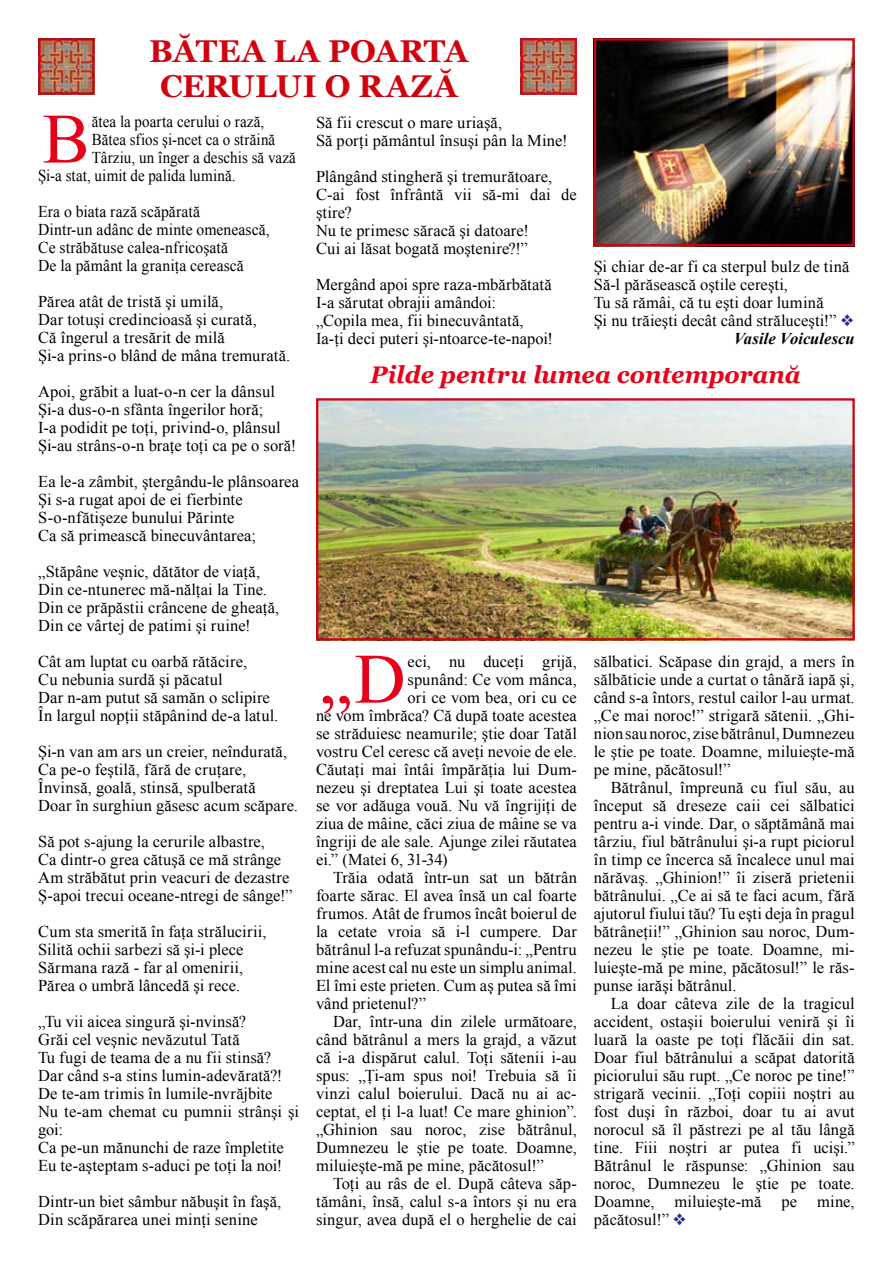
<style>
.page{position:relative;width:893px;height:1263px;background:#fff}
.page>*{position:absolute;margin:0;border:0;box-sizing:border-box;transform-origin:0 0}
.t1{font:70.8px "Times New Roman";color:#e60019}
.t2{font:700 31.5px/34.5px "Georgia";color:#d1010e;text-align:center}
.t3{font:italic 700 24px "Georgia";color:#e60019}
.t4{font:16.5px/18px "Times New Roman";letter-spacing:.005em;color:#000}
.t5{font:16.5px "Times New Roman";letter-spacing:.005em;color:#000;scale:.91 1}
.t6{font:16.5px/18px "Times New Roman";letter-spacing:.005em;color:#000;scale:.95 1}
.t7{font:italic 700 16.5px "Times New Roman";letter-spacing:.005em;color:#000}
.s1{color:#242f8d}
</style>
<div class="page">
<img style="left:597px;top:41px;width:255px;height:202px">
<div style="left:594px;top:38px;width:261px;height:208px;border:2px solid #d1010e"></div>
<img style="left:41px;top:41px;width:51px;height:51px">
<div style="left:38px;top:38px;width:57px;height:57px;border:2px solid #d1010e"></div>
<img style="left:524px;top:41px;width:50px;height:51px">
<div style="left:521px;top:38px;width:56px;height:57px;border:2px solid #e60019"></div>
<img style="left:319px;top:401px;width:533px;height:236px">
<div style="left:316px;top:398px;width:539px;height:242px;border:2px solid #d1010e"></div>
<h2 class="t2" style="left:149px;top:34px;width:321px">BĂTEA LA POARTA<br>CERULUI O RAZĂ</h2>
<h1 class="t1" style="left:43px;top:91px;width:49px">B</h1>
<p class="t5" style="left:92px;top:110px;width:191px">ătea la poarta cerului o rază,</p>
<p class="t5" style="left:92px;top:128px;width:203px">Bătea sfios şi-ncet ca o străină</p>
<p class="t5" style="left:92px;top:146px;width:226px">Târziu, un înger a deschis să vază</p>
<p class="t5" style="left:38px;top:164px;width:218px">Şi-a stat, uimit de palida lumină.</p>
<p class="t6" style="left:38px;top:202px;width:245px">Era o biata rază scăpărată<br>Dintr-un adânc de minte omenească,<br>Ce străbătuse calea-nfricoşată<br>De la pământ la graniţa cerească</p>
<p class="t4" style="left:38px;top:292px;width:253px">Părea atât de tristă şi umilă,<br>Dar totuşi credincioasă şi curată,<br>Că îngerul a tresărit de milă<br>Şi-a prins-o blând de mâna tremurată.</p>
<p class="t4" style="left:38px;top:382px;width:260px">Apoi, grăbit a luat-o-n cer la dânsul Şi-a dus-o-n sfânta îngerilor horă;<br>I-a podidit pe toţi, privind-o, plânsul Şi-au strâns-o-n braţe toţi ca pe o soră!</p>
<p class="t4" style="left:38px;top:472px;width:262px">Ea le-a zâmbit, ştergându-le plânsoarea Şi s-a rugat apoi de ei fierbinte S-o-nfătişeze bunului Părinte<br>Ca să primească binecuvântarea;</p>
<p class="t4" style="left:38px;top:562px;width:243px">„Stăpâne veşnic, dătător de viaţă, Din ce-ntunerec mă-nălţai la Tine.<br>Din ce prăpăstii crâncene de gheaţă, Din ce vârtej de patimi şi ruine!</p>
<p class="t4" style="left:38px;top:652px;width:242px">Cât am luptat cu oarbă rătăcire,<br>Cu nebunia surdă şi păcatul<br>Dar n-am putut să samăn o sclipire<br>În largul nopţii stăpânind de-a latul.</p>
<p class="t4" style="left:38px;top:742px;width:261px">Şi-n van am ars un creier, neîndurată, Ca pe-o feştilă, fără de cruţare, Învinsă, goală, stinsă, spulberată<br>Doar în surghiun găsesc acum scăpare.</p>
<p class="t4" style="left:38px;top:832px;width:256px">Să pot s-ajung la cerurile albastre,<br>Ca dintr-o grea cătuşă ce mă strânge Am străbătut prin veacuri de dezastre Ş-apoi trecui oceane-ntregi de sânge!”</p>
<p class="t4" style="left:38px;top:922px;width:230px">Cum sta smerită în faţa strălucirii,<br>Silită ochii sarbezi să şi-i plece<br>Sărmana rază - far al omenirii,<br>Părea o umbră lâncedă şi rece.</p>
<p class="t4" style="left:38px;top:1012px;width:262px">„Tu vii aicea singură şi-nvinsă?<br>Grăi cel veşnic nevăzutul Tată<br>Tu fugi de teama de a nu fii stinsă?<br>Dar când s-a stins lumin-adevărată?!<br>De te-am trimis în lumile-nvrăjbite<br>Nu te-am chemat cu pumnii strânşi şi goi:<br>Ca pe-un mănunchi de raze împletite<br>Eu te-aşteptam s-aduci pe toţi la noi!</p>
<p class="t4" style="left:38px;top:1192px;width:245px">Dintr-un biet sâmbur năbuşit în faşă,<br>Din scăpărarea unei minţi senine</p>
<p class="t4" style="left:316px;top:114px;width:253px">Să fii crescut o mare uriaşă,<br>Să porţi pământul însuşi pân la Mine!</p>
<p class="t4" style="left:316px;top:168px;width:262px">Plângând stingheră şi tremurătoare,<br>C-ai fost înfrântă vii să-mi dai de ştire?<br>Nu te primesc săracă şi datoare!<br>Cui ai lăsat bogată moştenire?!”</p>
<p class="t4" style="left:316px;top:276px;width:239px">Mergând apoi spre raza-mbărbătată I-a sărutat obrajii amândoi:<br>„Copila mea, fii binecuvântată, Ia-ţi deci puteri şi-ntoarce-te-napoi!</p>
<p class="t4" style="left:594px;top:258px;width:257px">Şi chiar de-ar fi ca sterpul bulz de tină</p>
<p class="t4" style="left:594px;top:276px;width:196px">Să-l părăsească oştile cereşti,</p>
<p class="t4" style="left:594px;top:294px;width:231px">Tu să rămâi, că tu eşti doar lumină</p>
<p class="t4" style="left:594px;top:312px;width:261px">Şi nu trăieşti decât când străluceşti!” <span class="s1">❖</span></p>
<p class="t7" style="left:734px;top:327px;width:122px">Vasile Voiculescu</p>
<h3 class="t3" style="left:370px;top:361px;width:432px">Pilde pentru lumea contemporană</h3>
<h1 class="t1" style="left:320px;top:631px;width:87px">„D</h1>
<p class="t4" style="left:408px;top:652px;width:171px">eci, nu duceţi grijă,</p>
<p class="t4" style="left:408px;top:670px;width:171px">spunând: Ce vom mânca,</p>
<p class="t4" style="left:408px;top:688px;width:171px">ori ce vom bea, ori cu ce</p>
<p class="t4" style="left:316px;top:706px;width:262px">ne vom îmbrăca? Că după toate acestea</p>
<p class="t4" style="left:316px;top:724px;width:262px">se străduiesc neamurile; ştie doar Tatăl</p>
<p class="t4" style="left:316px;top:742px;width:262px">vostru Cel ceresc că aveţi nevoie de ele.</p>
<p class="t4" style="left:316px;top:760px;width:262px">Căutaţi mai întâi împărăţia lui Dum-</p>
<p class="t4" style="left:316px;top:778px;width:262px">nezeu şi dreptatea Lui şi toate acestea</p>
<p class="t4" style="left:316px;top:796px;width:262px">se vor adăuga vouă. Nu vă îngrijiţi de</p>
<p class="t4" style="left:316px;top:814px;width:262px">ziua de mâine, căci ziua de mâine se va</p>
<p class="t4" style="left:316px;top:832px;width:262px">îngriji de ale sale. Ajunge zilei răutatea</p>
<p class="t4" style="left:316px;top:850px;width:133px">ei.” (Matei 6, 31-34)</p>
<p class="t4" style="left:333px;top:868px;width:245px">Trăia odată într-un sat un bătrân</p>
<p class="t4" style="left:316px;top:886px;width:262px">foarte sărac. El avea însă un cal foarte</p>
<p class="t4" style="left:316px;top:904px;width:262px">frumos. Atât de frumos încât boierul de</p>
<p class="t4" style="left:316px;top:922px;width:262px">la cetate vroia să i-l cumpere. Dar</p>
<p class="t4" style="left:316px;top:940px;width:262px">bătrânul l-a refuzat spunându-i: „Pentru</p>
<p class="t4" style="left:316px;top:958px;width:262px">mine acest cal nu este un simplu animal.</p>
<p class="t4" style="left:316px;top:976px;width:262px">El îmi este prieten. Cum aş putea să îmi</p>
<p class="t4" style="left:316px;top:994px;width:111px">vând prietenul?”</p>
<p class="t4" style="left:333px;top:1012px;width:245px">Dar, într-una din zilele următoare,</p>
<p class="t4" style="left:316px;top:1030px;width:262px">când bătrânul a mers la grajd, a văzut</p>
<p class="t4" style="left:316px;top:1048px;width:262px">că i-a dispărut calul. Toţi sătenii i-au</p>
<p class="t4" style="left:316px;top:1066px;width:262px">spus: „Ţi-am spus noi! Trebuia să îi</p>
<p class="t4" style="left:316px;top:1084px;width:262px">vinzi calul boierului. Dacă nu ai ac-</p>
<p class="t4" style="left:316px;top:1102px;width:262px">ceptat, el ţi l-a luat! Ce mare ghinion”.</p>
<p class="t4" style="left:316px;top:1120px;width:262px">„Ghinion sau noroc, zise bătrânul,</p>
<p class="t4" style="left:316px;top:1138px;width:262px">Dumnezeu le ştie pe toate. Doamne,</p>
<p class="t4" style="left:316px;top:1156px;width:229px">miluieşte-mă pe mine, păcătosul!”</p>
<p class="t4" style="left:333px;top:1174px;width:245px">Toţi au râs de el. După câteva săp-</p>
<p class="t4" style="left:316px;top:1192px;width:262px">tămâni, însă, calul s-a întors şi nu era</p>
<p class="t4" style="left:316px;top:1210px;width:262px">singur, avea după el o herghelie de cai</p>
<p class="t4" style="left:594px;top:652px;width:262px;text-align:justify">sălbatici. Scăpase din grajd, a mers în sălbăticie unde a curtat o tânără iapă şi, când s-a întors, restul cailor l-au urmat. „Ce mai noroc!” strigară sătenii. „Ghi&shy;nion sau noroc, zise bătrânul, Dumnezeu le ştie pe toate. Doamne, miluieşte-mă pe mine, păcătosul!”</p>
<p class="t4" style="left:594px;top:778px;width:262px;text-align:justify;text-indent:17px">Bătrânul, împreună cu fiul său, au început să dreseze caii cei sălbatici pentru a-i vinde. Dar, o săptămână mai târziu, fiul bătrânului şi-a rupt piciorul în timp ce încerca să încalece unul mai nărăvaş. „Ghinion!” îi ziseră prietenii bătrânului. „Ce ai să te faci acum, fără ajutorul fiului tău? Tu eşti deja în pragul bătrâneţii!” „Ghinion sau noroc, Dum&shy;nezeu le ştie pe toate. Doamne, mi&shy;luieşte-mă pe mine, păcătosul!” le răs&shy;punse iarăşi bătrânul.</p>
<p class="t4" style="left:594px;top:994px;width:262px;text-align:justify;text-indent:17px">La doar câteva zile de la tragicul accident, ostaşii boierului veniră şi îi luară la oaste pe toţi flăcăii din sat.<br>Doar fiul bătrânului a scăpat datorită piciorului său rupt. „Ce noroc pe tine!” strigară vecinii. „Toţi copiii noştri au fost duşi în război, doar tu ai avut norocul să îl păstrezi pe al tău lângă tine. Fiii noştri ar putea fi ucişi.” Bătrânul le răspunse: „Ghinion sau noroc, Dumnezeu le ştie pe toate.<br>Doamne, miluieşte-mă pe mine, păcătosul!” <span class="s1">❖</span></p>
</div>
